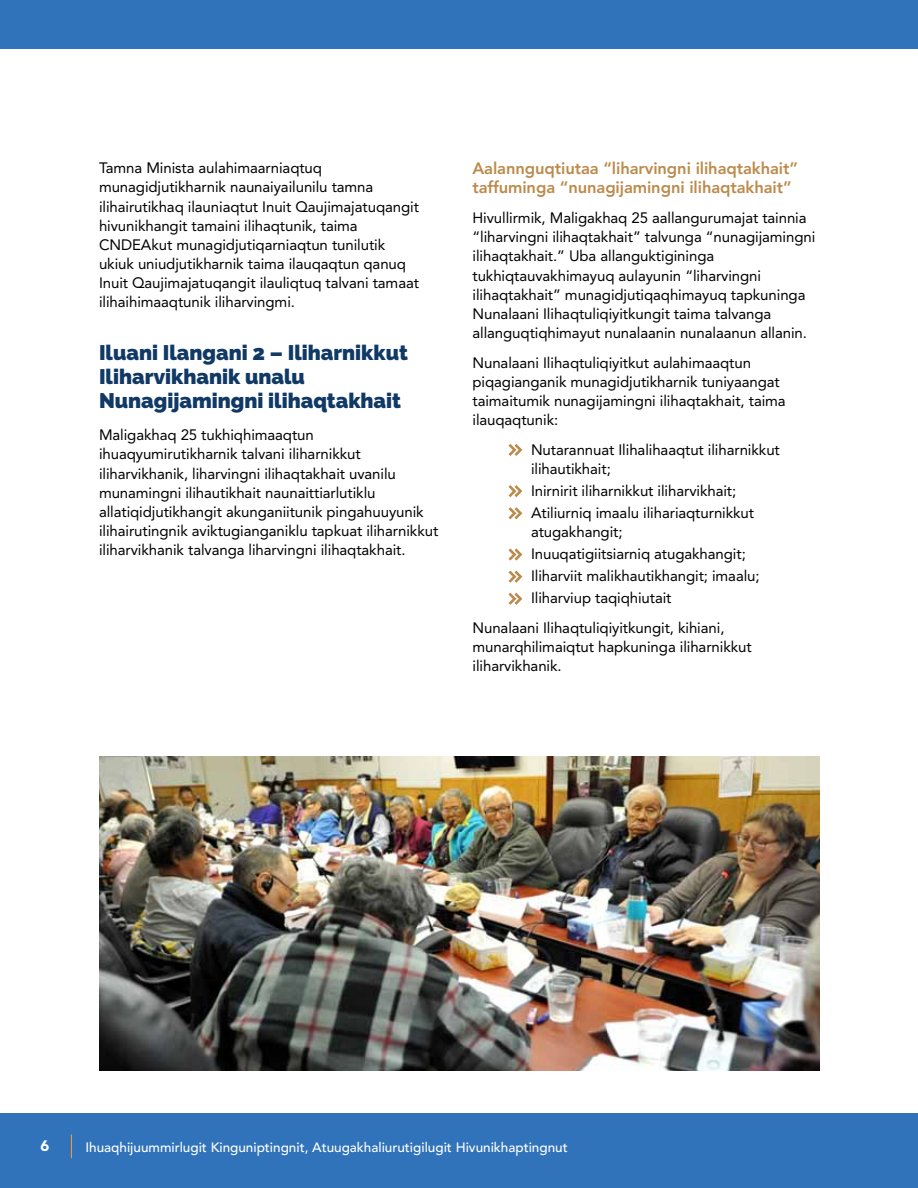
<style>
.page{position:relative;width:918px;height:1188px;background:#fff}
.page>*{position:absolute;margin:0;border:0;box-sizing:border-box;transform-origin:0 0}
.t1{font:900 21px/24px "Raleway";color:#103965}
.t2{font:800 16.5px/19px "Avenir LT";letter-spacing:-.005em;color:#bb8b4c}
.t3{font:15px/19.2px "Avenir LT";letter-spacing:-.005em;color:#000}
.t4{font:900 15px "Avenir LT";color:#fff}
.t5{font:500 13.5px "Avenir LT";color:#fff}
</style>
<div class="page">
<div style="left:0;top:1113px;width:918px;height:75px;background:#3173ba"></div>
<div style="left:0;top:0;width:918px;height:49px;background:#3173ba"></div>
<svg style="left:71px;top:1134px;width:1px;height:24px"></svg>
<svg style="left:508px;top:444px;width:14px;height:12px"></svg>
<svg style="left:508px;top:485px;width:14px;height:12px"></svg>
<svg style="left:508px;top:507px;width:14px;height:12px"></svg>
<svg style="left:508px;top:548px;width:14px;height:13px"></svg>
<svg style="left:508px;top:571px;width:14px;height:12px"></svg>
<svg style="left:508px;top:593px;width:14px;height:12px"></svg>
<img style="left:99px;top:756px;width:720px;height:315px">
<p class="t3" style="left:99px;top:159px;width:322px">Tamna Minista aulahimaarniaqtuq munagidjutikharnik naunaiyailunilu tamna ilihairutikhaq ilauniaqtut Inuit Qaujimajatuqangit hivunikhangit tamaini ilihaqtunik, taima CNDEAkut munagidjutiqarniaqtun tunilutik ukiuk uniudjutikharnik taima ilauqaqtun qanuq Inuit Qaujimajatuqangit ilauliqtuq talvani tamaat ilihaihimaaqtunik iliharvingmi.</p>
<h1 class="t1" style="left:99px;top:340px;width:310px">Iluani Ilangani 2 – Iliharnikkut<br>Iliharvikhanik unalu<br>Nunagijamingni ilihaqtakhait</h1>
<p class="t3" style="left:99px;top:426px;width:341px">Maligakhaq 25 tukhiqhimaaqtun ihuaqyumirutikharnik talvani iliharnikkut iliharvikhanik, liharvingni ilihaqtakhait uvanilu munamingni ilihautikhait naunaittiarlutiklu allatiqidjutikhangit akunganiitunik pingahuuyunik ilihairutingnik aviktugianganiklu tapkuat iliharnikkut iliharvikhanik talvanga liharvingni ilihaqtakhait.</p>
<p class="t2" style="left:472px;top:159px;width:327px">Aalannguqtiutaa “liharvingni ilihaqtakhait” taffuminga “nunagijamingni ilihaqtakhait”</p>
<p class="t3" style="left:472px;top:208px;width:344px">Hivullirmik, Maligakhaq 25 aallangurumajat tainnia “liharvingni ilihaqtakhait” talvunga “nunagijamingni ilihaqtakhait.” Uba allanguktigininga tukhiqtauvakhimayuq aulayunin “liharvingni ilihaqtakhait” munagidjutiqaqhimayuq tapkuninga Nunalaani Ilihaqtuliqiyitkungit taima talvanga allanguqtiqhimayut nunalaanin nunalaanun allanin.</p>
<p class="t3" style="left:472px;top:353px;width:315px">Nunalaani Ilihaqtuliqiyitkut aulahimaaqtun piqagianganik munagidjutikharnik tuniyaangat taimaitumik nunagijamingni ilihaqtakhait, taima ilauqaqtunik:</p>
<p class="t3" style="left:531px;top:440px;width:250px">Nutarannuat Ilihalihaaqtut iliharnikkut ilihautikhait;</p>
<p class="t3" style="left:531px;top:480px;width:225px;line-height:22.2px">Inirnirit iliharnikkut iliharvikhait;<br>Atiliurniq imaalu ilihariaqturnikkut</p>
<p class="t3" style="left:531px;top:521px;width:230px;line-height:22.2px">atugakhangit;<br>Inuuqatigiitsiarniq atugakhangit;<br>Iliharviit malikhautikhangit; imaalu;<br>Iliharviup taqiqhiutait</p>
<p class="t3" style="left:473px;top:618px;width:281px">Nunalaani Ilihaqtuliqiyitkungit, kihiani, munarqhilimaiqtut hapkuninga iliharnikkut iliharvikhanik.</p>
<p class="t4" style="left:40px;top:1137px;width:10px">6</p>
<p class="t5" style="left:86px;top:1140px;width:484px">Ihuaqhijuummirlugit Kinguniptingnit, Atuugakhaliurutigilugit Hivunikhaptingnut</p>
</div>
